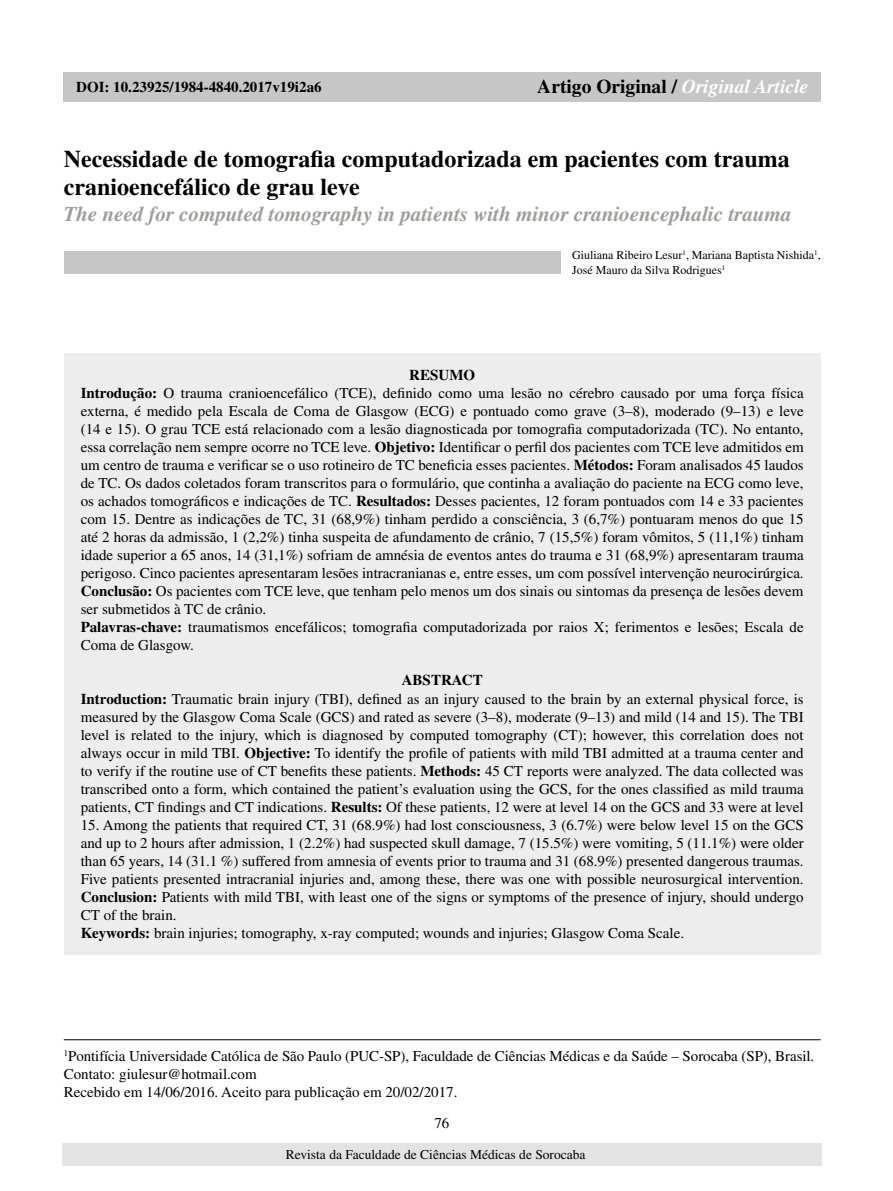
<style>
.page{position:relative;width:893px;height:1191px;background:#fff}
.page>*{position:absolute;margin:0;border:0;box-sizing:border-box;transform-origin:0 0}
.t1{font:700 24px/28.8px "Times LT Std";color:#000}
.t2{font:italic 700 21px "Times LT Std";color:#9d9d9c}
.t3{font:700 19.5px "Times LT Std";color:#000}
.t4{font:15px/18px "Times LT Std";color:#000}
.t5{font:700 15px "Times LT Std";color:#000}
.t6{font:13.5px "Times LT Std";color:#000}
.t7{font:12px/14.4px "Times LT Std";color:#000}
.s1{font-style:italic;color:#fff}
.s2{font-weight:700}
</style>
<div class="page">
<div style="left:62px;top:1143px;width:760px;height:23px;background:#e3e3e3"></div>
<div style="left:64px;top:72px;width:757px;height:30px;background:#c6c6c6"></div>
<div style="left:64px;top:251px;width:496px;height:22px;background:#c6c6c6"></div>
<div style="left:64px;top:353px;width:757px;height:601px;background:#ededed"></div>
<hr style="left:64px;top:1039px;width:757px;height:1px;background:#000">
<p class="t5" style="left:76px;top:78px;width:247px">DOI: 10.23925/1984-4840.2017v19i2a6</p>
<h3 class="t3" style="left:537px;top:75px;width:273px">Artigo Original / <span class="s1">Original Article</span></h3>
<h1 class="t1" style="left:64px;top:144px;width:727px">Necessidade de tomografia computadorizada em pacientes com trauma cranioencefálico de grau leve</h1>
<h2 class="t2" style="left:64px;top:201px;width:729px">The need for computed tomography in patients with minor cranioencephalic trauma</h2>
<p class="t7" style="left:572px;top:248px;width:250px">Giuliana Ribeiro Lesur<sup>1</sup>, Mariana Baptista Nishida<sup>1</sup>,<br>José Mauro da Silva Rodrigues<sup>1</sup></p>
<p class="t4" style="left:81px;top:366px;width:724px;text-indent:328px"><span class="s2">RESUMO<br>Introdução:</span> O trauma cranioencefálico (TCE), definido como uma lesão no cérebro causado por uma força física externa, é medido pela Escala de Coma de Glasgow (ECG) e pontuado como grave (3–8), moderado (9–13) e leve (14 e 15). O grau TCE está relacionado com a lesão diagnosticada por tomografia computadorizada (TC). No entanto, essa correlação nem sempre ocorre no TCE leve. <span class="s2">Objetivo:</span> Identificar o perfil dos pacientes com TCE leve admitidos em um centro de trauma e verificar se o uso rotineiro de TC beneficia esses pacientes. <span class="s2">Métodos:</span> Foram analisados 45 laudos de TC. Os dados coletados foram transcritos para o formulário, que continha a avaliação do paciente na ECG como leve, os achados tomográficos e indicações de TC. <span class="s2">Resultados:</span> Desses pacientes, 12 foram pontuados com 14 e 33 pacientes com 15. Dentre as indicações de TC, 31 (68,9%) tinham perdido a consciência, 3 (6,7%) pontuaram menos do que 15 até 2 horas da admissão, 1 (2,2%) tinha suspeita de afundamento de crânio, 7 (15,5%) foram vômitos, 5 (11,1%) tinham idade superior a 65 anos, 14 (31,1%) sofriam de amnésia de eventos antes do trauma e 31 (68,9%) apresentaram trauma perigoso. Cinco pacientes apresentaram lesões intracranianas e, entre esses, um com possível intervenção neurocirúrgica.<br><span class="s2">Conclusão:</span> Os pacientes com TCE leve, que tenham pelo menos um dos sinais ou sintomas da presença de lesões devem ser submetidos à TC de crânio.<br><span class="s2">Palavras-chave:</span> traumatismos encefálicos; tomografia computadorizada por raios X; ferimentos e lesões; Escala de Coma de Glasgow.</p>
<p class="t4" style="left:81px;top:671px;width:724px;text-align:center"><span class="s2">ABSTRACT<br>Introduction:</span> Traumatic brain injury (TBI), defined as an injury caused to the brain by an external physical force, is measured by the Glasgow Coma Scale (GCS) and rated as severe (3–8), moderate (9–13) and mild (14 and 15). The TBI level is related to the injury, which is diagnosed by computed tomography (CT); however, this correlation does not always occur in mild TBI. <span class="s2">Objective:</span> To identify the profile of patients with mild TBI admitted at a trauma center and to verify if the routine use of CT benefits these patients. <span class="s2">Methods:</span> 45 CT reports were analyzed. The data collected was transcribed onto a form, which contained the patient’s evaluation using the GCS, for the ones classified as mild trauma patients, CT findings and CT indications. <span class="s2">Results:</span> Of these patients, 12 were at level 14 on the GCS and 33 were at level</p>
<p class="t4" style="left:81px;top:815px;width:724px">15. Among the patients that required CT, 31 (68.9%) had lost consciousness, 3 (6.7%) were below level 15 on the GCS and up to 2 hours after admission, 1 (2.2%) had suspected skull damage, 7 (15.5%) were vomiting, 5 (11.1%) were older than 65 years, 14 (31.1 %) suffered from amnesia of events prior to trauma and 31 (68.9%) presented dangerous traumas.<br>Five patients presented intracranial injuries and, among these, there was one with possible neurosurgical intervention.<br><span class="s2">Conclusion:</span> Patients with mild TBI, with least one of the signs or symptoms of the presence of injury, should undergo CT of the brain.<br><span class="s2">Keywords:</span> brain injuries; tomography, x-ray computed; wounds and injuries; Glasgow Coma Scale.</p>
<p class="t4" style="left:64px;top:1047px;width:752px"><sup>1</sup>Pontifícia Universidade Católica de São Paulo (PUC-SP), Faculdade de Ciências Médicas e da Saúde – Sorocaba (SP), Brasil.<br>Contato: giulesur@hotmail.com<br>Recebido em 14/06/2016. Aceito para publicação em 20/02/2017.</p>
<p class="t4" style="left:434px;top:1114px;width:16px">76</p>
<p class="t6" style="left:286px;top:1147px;width:301px">Revista da Faculdade de Ciências Médicas de Sorocaba</p>
</div>
